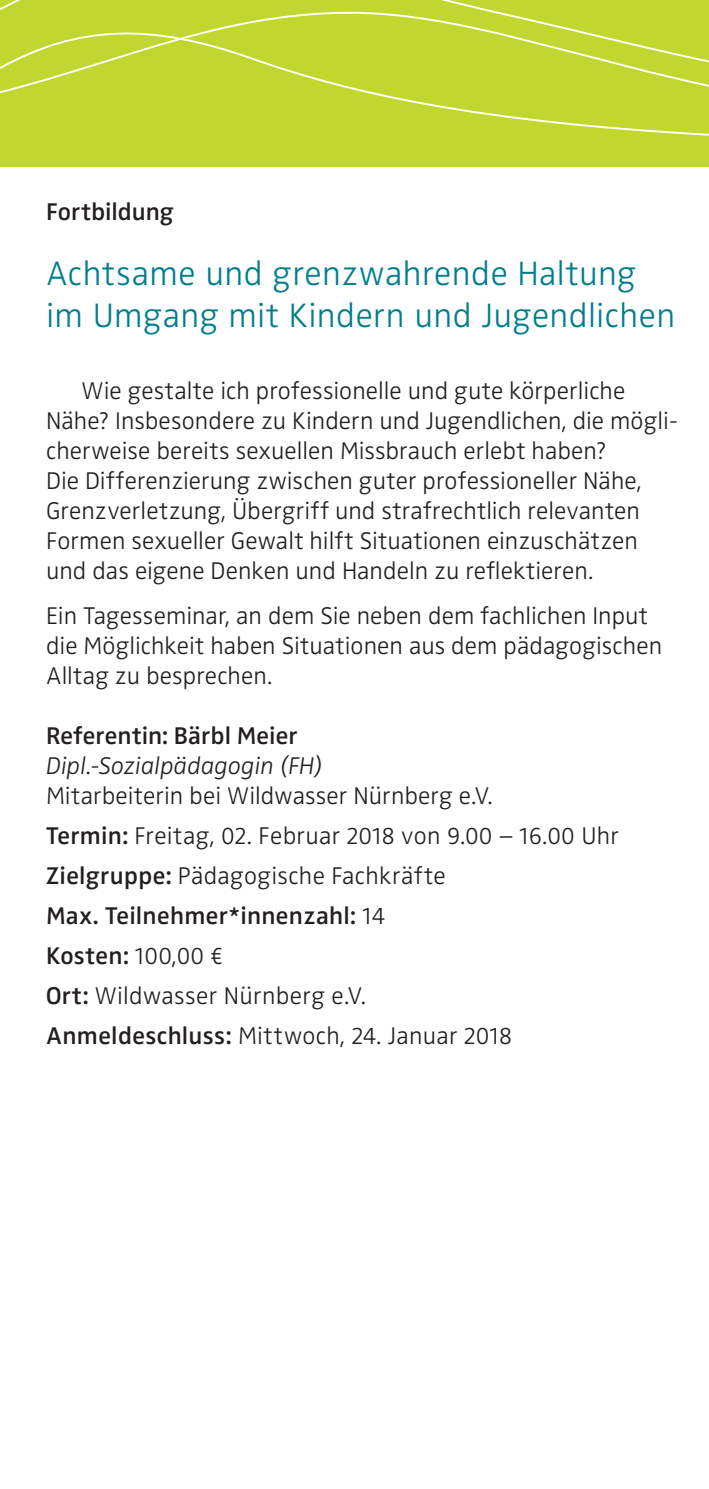
<style>
.page{position:relative;width:709px;height:1489px;background:#fff}
.page>*{position:absolute;margin:0;border:0;box-sizing:border-box;transform-origin:0 0}
.t1{font:35px/42.5px "Zwo Light LF";letter-spacing:.015em;color:#007d8d}
.t2{font:300 25px/30px "Zwo";letter-spacing:.005em;color:#231f20}
.t3{font:25px/40px "Zwo Light LF";letter-spacing:.01em;color:#231f20}
.t4{font:600 25px/40px "Zwo";letter-spacing:.005em;color:#231f20}
.t5{font:italic 300 25px "Zwo";letter-spacing:.005em;color:#231f20}
.s1{font-family:"Zwo";font-weight:600}
.s2{font-family:"Zwo Light LF";font-weight:400}
</style>
<div class="page">
<div style="left:62px;top:0;width:180px;height:19px;background:#c1d72f"></div>
<svg style="left:0;top:0;width:62px;height:19px"></svg>
<svg style="left:242px;top:0;width:467px;height:19px;background:#c4d839"></svg>
<div style="left:0;top:19px;width:709px;height:148px;background:#c1d72f"></div>
<p class="t4" style="left:46px;top:191px;width:129px">Fortbildung</p>
<h1 class="t1" style="left:46px;top:251px;width:630px">Achtsame und grenzwahrende Haltung im Umgang mit Kindern und Jugendlichen</h1>
<p class="t2" style="left:46px;top:375px;width:633px;text-indent:35px">Wie gestalte ich professionelle und gute körperliche Nähe? Insbesondere zu Kindern und Jugendlichen, die mögli&shy;cherweise bereits sexuellen Missbrauch erlebt haben?<br>Die Differenzierung zwischen guter professioneller Nähe, Grenzverletzung, Übergriff und strafrechtlich relevanten Formen sexueller Gewalt hilft Situationen einzuschätzen und das eigene Denken und Handeln zu reflektieren.</p>
<p class="t2" style="left:46px;top:600px;width:617px">Ein Tagesseminar, an dem Sie neben dem fachlichen Input die Möglichkeit haben Situationen aus dem pädagogischen<br>Alltag zu besprechen.</p>
<p class="t4" style="left:46px;top:715px;width:253px">Referentin: Bärbl Meier</p>
<p class="t5" style="left:46px;top:751px;width:278px">Dipl.-Sozialpädagogin (FH)</p>
<p class="t2" style="left:46px;top:780px;width:448px">Mitarbeiterin bei Wildwasser Nürnberg e.V.</p>
<p class="t3" style="left:46px;top:815px;width:574px"><span class="s1">Termin:</span> Freitag, 02. Februar 2018 von 9.00 – 16.00 Uhr<br><span class="s1">Zielgruppe:</span> Pädagogische Fachkräfte</p>
<p class="t4" style="left:46px;top:895px;width:340px">Max. Teilnehmer*innenzahl: <span class="s2">14<br></span>Kosten: <span class="s2">100,00 €</span></p>
<p class="t3" style="left:46px;top:975px;width:467px"><span class="s1">Ort:</span> Wildwasser Nürnberg e.V.<br><span class="s1">Anmeldeschluss:</span> Mittwoch, 24. Januar 2018</p>
</div>
